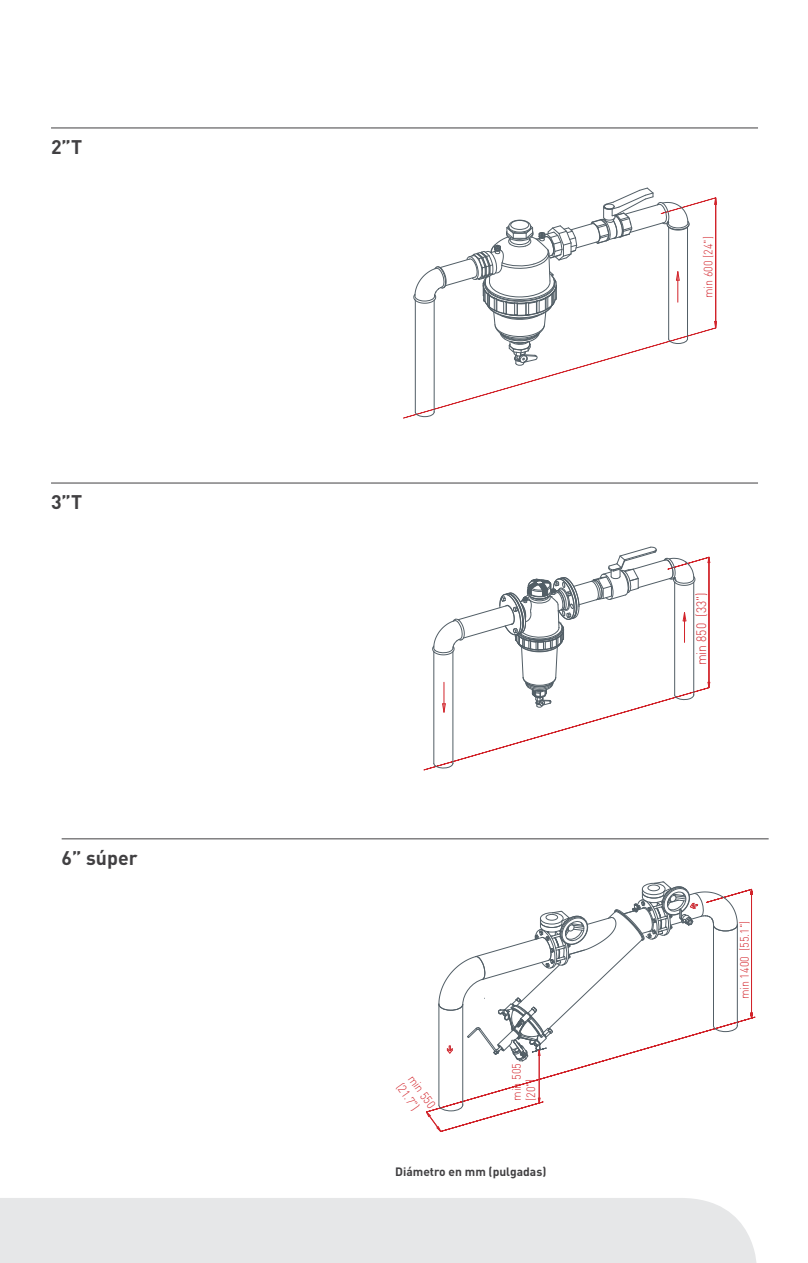
<style>
.page{position:relative;width:808px;height:1263px;background:#fff}
.page>*{position:absolute;margin:0;border:0;box-sizing:border-box;transform-origin:0 0}
.t1{font:700 19.5px "DIN";color:#414042}
.t2{font:300 13.5px "DIN";color:#d2232a;scale:.9 1}
.t3{font:300 12px/14.4px "DIN";color:#d2232a;scale:.9 1}
.t4{font:700 12px "DIN";color:#414042}
</style>
<div class="page">
<hr style="left:51px;top:483px;width:707px;height:1px;background:#414042">
<hr style="left:51px;top:128px;width:707px;height:1px;background:#414042">
<hr style="left:62px;top:838px;width:707px;height:1px;background:#414042">
<svg style="left:403px;top:188px;width:314px;height:230px"></svg>
<svg style="left:423px;top:547px;width:287px;height:223px"></svg>
<svg style="left:426px;top:881px;width:330px;height:251px"></svg>
<div style="left:0;top:1198px;width:757px;height:65px;background:#e6e7e8"></div>
<h1 class="t1" style="left:51px;top:134px;width:33px">2”T</h1>
<h1 class="t1" style="left:51px;top:489px;width:33px">3”T</h1>
<h1 class="t1" style="left:62px;top:845px;width:77px">6” súper</h1>
<p class="t3" style="left:417px;top:1072px;width:43px;rotate:55deg">min 550 (21.7")</p>
<p class="t3" style="left:509px;top:1101px;width:43px;rotate:-90deg">min 505 (20")</p>
<p class="t4" style="left:395px;top:1163px;width:153px">Diámetro en mm (pulgadas)</p>
<p class="t3" style="left:701px;top:298px;width:70px;rotate:-90deg">min 600 (24")</p>
<p class="t2" style="left:693px;top:665px;width:82px;rotate:-90deg">min 850 (33")</p>
<p class="t3" style="left:737px;top:999px;width:89px;rotate:-90deg">min 1400 (55.1")</p>
</div>
